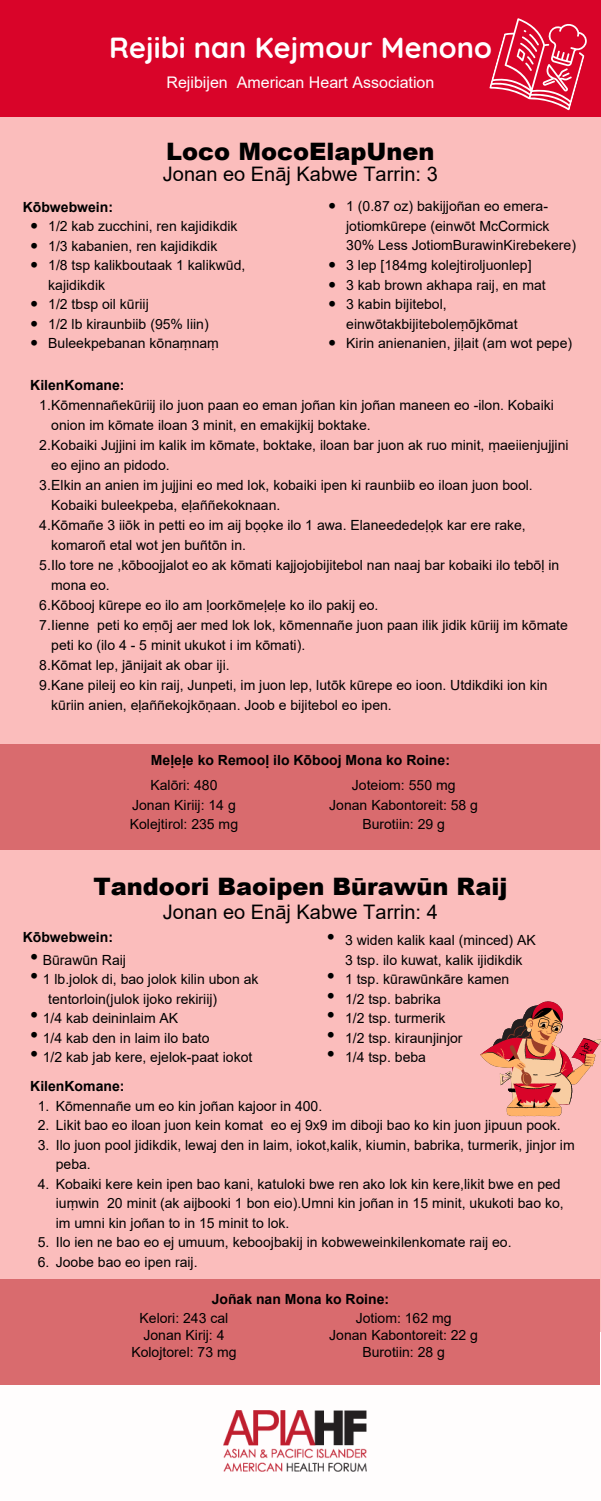
<style>
.page{position:relative;width:601px;height:1501px;background:#fff}
.page>*{position:absolute;margin:0;border:0;box-sizing:border-box;transform-origin:0 0}
.t1{font:700 29px "Quicksand";color:#fff}
.t2{font:900 24px "Arial";color:#000}
.t3{font:20px "Arial";color:#000}
.t4{font:16px "Arial";color:#fff}
.t5{font:14px/19.5px "Arial";color:#000}
.t6{font:700 14px "Arial";color:#000}
.s1{font-size:23px}
</style>
<div class="page">
<div style="left:0;top:0;width:600px;height:117px;background:#d90429"></div>
<img style="left:223px;top:1410px;width:143px;height:60px">
<svg style="left:489px;top:18px;width:98px;height:92px"></svg>
<div style="left:0;top:704px;width:600px;height:627px;background:#fbbdbc"></div>
<div style="left:0;top:117px;width:600px;height:627px;background:#fbbdbc"></div>
<div style="left:0;top:744px;width:598px;height:106px;background:#d96b6e"></div>
<div style="left:0;top:1278px;width:598px;height:106px;background:#d96b6e"></div>
<svg style="left:480px;top:1001px;width:120px;height:115px"></svg>
<p class="t1" style="left:109px;top:23px;width:384px">Rejibi nan Kejmour Menono</p>
<p class="t4" style="left:166px;top:72px;width:269px">Rejibijen American Heart Association</p>
<p class="t2" style="left:166px;top:134px;width:270px">Loco MocoElapUnen</p>
<p class="t3" style="left:163px;top:160px;width:276px">Jonan eo Enāj Kabwe Tarrin: 3</p>
<p class="t6" style="left:23px;top:197px;width:92px">Kōbwebwein:</p>
<p class="t5" style="left:30px;top:216px;width:209px"><span class="s1">•</span> 1/2 kab zucchini, ren kajidikdik</p>
<p class="t5" style="left:30px;top:236px;width:188px"><span class="s1">•</span> 1/3 kabanien, ren kajidikdik</p>
<p class="t5" style="left:48px;top:255px;width:198px;text-indent:-18px"><span class="s1">•</span> 1/8 tsp kalikboutaak 1 kalikwūd, kajidikdik</p>
<p class="t5" style="left:30px;top:294px;width:120px"><span class="s1">•</span> 1/2 tbsp oil kūriij</p>
<p class="t5" style="left:30px;top:314px;width:180px"><span class="s1">•</span> 1/2 lb kiraunbiib (95% liin)</p>
<p class="t5" style="left:30px;top:333px;width:190px"><span class="s1">•</span> Buleekpebanan kōnaṃnaṃ</p>
<p class="t5" style="left:346px;top:197px;width:231px;text-indent:-18px"><span class="s1">•</span> 1 (0.87 oz) bakijjoñan eo emera&shy;jotiomkūrepe (einwōt McCormick<br>30% Less JotiomBurawinKirebekere)</p>
<p class="t5" style="left:328px;top:255px;width:205px"><span class="s1">•</span> 3 lep [184mg kolejtiroljuonlep]</p>
<p class="t5" style="left:328px;top:275px;width:219px"><span class="s1">•</span> 3 kab brown akhapa raij, en mat</p>
<p class="t5" style="left:346px;top:294px;width:173px;text-indent:-18px"><span class="s1">•</span> 3 kabin bijitebol, einwōtakbijiteboleṃōjkōmat</p>
<p class="t5" style="left:328px;top:333px;width:245px"><span class="s1">•</span> Kirin anienanien, jiḷait (am wot pepe)</p>
<p class="t6" style="left:30px;top:375px;width:96px">KilenKomane:</p>
<p class="t5" style="left:51px;top:394px;width:503px;line-height:20px;text-indent:-12px">1.Kōmennañekūriij ilo juon paan eo eman joñan kin joñan maneen eo -ilon. Kobaiki onion im kōmate iloan 3 minit, en emakijkij boktake.</p>
<p class="t5" style="left:51px;top:434px;width:518px;line-height:20px;text-indent:-12px">2.Kobaiki Jujjini im kalik im kōmate, boktake, iloan bar juon ak ruo minit, ṃaeiienjujjini eo ejino an pidodo.</p>
<p class="t5" style="left:51px;top:474px;width:482px;line-height:20px;text-indent:-12px">3.Elkin an anien im jujjini eo med lok, kobaiki ipen ki raunbiib eo iloan juon bool.<br>Kobaiki buleekpeba, eḷaññekoknaan.</p>
<p class="t5" style="left:51px;top:514px;width:475px;line-height:20px;text-indent:-12px">4.Kōmañe 3 iiōk in petti eo im aij bọọke ilo 1 awa. Elaneededeḷọk kar ere rake, komaroñ etal wot jen buñtōn in.</p>
<p class="t5" style="left:51px;top:554px;width:509px;line-height:20px;text-indent:-12px">5.Ilo tore ne ,kōboojjalot eo ak kōmati kajjojobijitebol nan naaj bar kobaiki ilo tebōḷ in mona eo.</p>
<p class="t5" style="left:39px;top:595px;width:340px">6.Kōbooj kūrepe eo ilo am ḷoorkōmeḷeḷe ko ilo pakij eo.</p>
<p class="t5" style="left:51px;top:614px;width:517px;line-height:20px;text-indent:-12px">7.Iienne peti ko eṃōj aer med lok lok, kōmennañe juon paan ilik jidik kūriij im kōmate peti ko (ilo 4 - 5 minit ukukot i im kōmati).</p>
<p class="t5" style="left:39px;top:655px;width:192px">8.Kōmat lep, jānijait ak obar iji.</p>
<p class="t5" style="left:51px;top:674px;width:497px;line-height:20px;text-indent:-12px">9.Kane pileij eo kin raij, Junpeti, im juon lep, lutōk kūrepe eo ioon. Utdikdiki ion kin kūriin anien, eḷaññekojkōṇaan. Joob e bijitebol eo ipen.</p>
<p class="t6" style="left:151px;top:750px;width:300px">Meḷeḷe ko Remooḷ ilo Kōbooj Mona ko Roine:</p>
<p class="t5" style="left:150px;top:775px;width:68px">Kalōri: 480</p>
<p class="t5" style="left:132px;top:794px;width:105px">Jonan Kiriij: 14 g</p>
<p class="t5" style="left:130px;top:814px;width:110px">Kolejtirol: 235 mg</p>
<p class="t5" style="left:351px;top:775px;width:105px">Joteiom: 550 mg</p>
<p class="t5" style="left:329px;top:794px;width:150px">Jonan Kabontoreit: 58 g</p>
<p class="t5" style="left:362px;top:814px;width:84px">Burotiin: 29 g</p>
<p class="t2" style="left:93px;top:868px;width:415px">Tandoori Baoipen Būrawūn Raij</p>
<p class="t3" style="left:163px;top:897px;width:276px">Jonan eo Enāj Kabwe Tarrin: 4</p>
<p class="t6" style="left:23px;top:927px;width:92px">Kōbwebwein:</p>
<p class="t5" style="left:30px;top:949px;width:97px"><span class="s1">•</span> Būrawūn Raij</p>
<p class="t5" style="left:48px;top:969px;width:212px;text-indent:-18px"><span class="s1">•</span> 1 lb.jolok di, bao jolok kilin ubon ak tentorloin(julok ijoko rekiriij)</p>
<p class="t5" style="left:30px;top:1008px;width:149px"><span class="s1">•</span> 1/4 kab deininlaim AK</p>
<p class="t5" style="left:30px;top:1027px;width:181px"><span class="s1">•</span> 1/4 kab den in laim ilo bato</p>
<p class="t5" style="left:30px;top:1047px;width:223px"><span class="s1">•</span> 1/2 kab jab kere, ejelok-paat iokot</p>
<p class="t5" style="left:326px;top:930px;width:210px;text-align:center"><span class="s1">•</span> 3 widen kalik kaal (minced) AK<br>3 tsp. ilo kuwat, kalik ijidikdik</p>
<p class="t5" style="left:326px;top:969px;width:184px"><span class="s1">•</span> 1 tsp. kūrawūnkāre kamen</p>
<p class="t5" style="left:326px;top:988px;width:115px"><span class="s1">•</span> 1/2 tsp. babrika</p>
<p class="t5" style="left:326px;top:1008px;width:120px"><span class="s1">•</span> 1/2 tsp. turmerik</p>
<p class="t5" style="left:326px;top:1027px;width:137px"><span class="s1">•</span> 1/2 tsp. kiraunjinjor</p>
<p class="t5" style="left:326px;top:1047px;width:100px"><span class="s1">•</span> 1/4 tsp. beba</p>
<p class="t6" style="left:30px;top:1076px;width:96px">KilenKomane:</p>
<p class="t5" style="left:38px;top:1095px;width:286px">1. Kōmennañe um eo kin joñan kajoor in 400.</p>
<p class="t5" style="left:38px;top:1115px;width:524px">2. Likit bao eo iloan juon kein komat eo ej 9x9 im diboji bao ko kin juon jipuun pook.</p>
<p class="t5" style="left:56px;top:1134px;width:520px;text-indent:-18px">3. Ilo juon pool jidikdik, lewaj den in laim, iokot,kalik, kiumin, babrika, turmerik, jinjor im peba.</p>
<p class="t5" style="left:56px;top:1173px;width:509px;text-indent:-18px">4. Kobaiki kere kein ipen bao kani, katuloki bwe ren ako lok kin kere,likit bwe en ped iuṃwin 20 minit (ak aijbooki 1 bon eio).Umni kin joñan in 15 minit, ukukoti bao ko, im umni kin joñan to in 15 minit to lok.</p>
<p class="t5" style="left:38px;top:1232px;width:475px">5. Ilo ien ne bao eo ej umuum, keboojbakij in kobweweinkilenkomate raij eo.</p>
<p class="t5" style="left:38px;top:1251px;width:161px">6. Joobe bao eo ipen raij.</p>
<p class="t6" style="left:211px;top:1288px;width:179px">Joñak nan Mona ko Roine:</p>
<p class="t5" style="left:139px;top:1308px;width:90px">Kelori: 243 cal</p>
<p class="t5" style="left:143px;top:1325px;width:82px">Jonan Kirij: 4</p>
<p class="t5" style="left:131px;top:1341px;width:107px">Kolojtorel: 73 mg</p>
<p class="t5" style="left:355px;top:1308px;width:97px">Jotiom: 162 mg</p>
<p class="t5" style="left:329px;top:1325px;width:150px">Jonan Kabontoreit: 22 g</p>
<p class="t5" style="left:362px;top:1341px;width:84px">Burotiin: 28 g</p>
</div>
